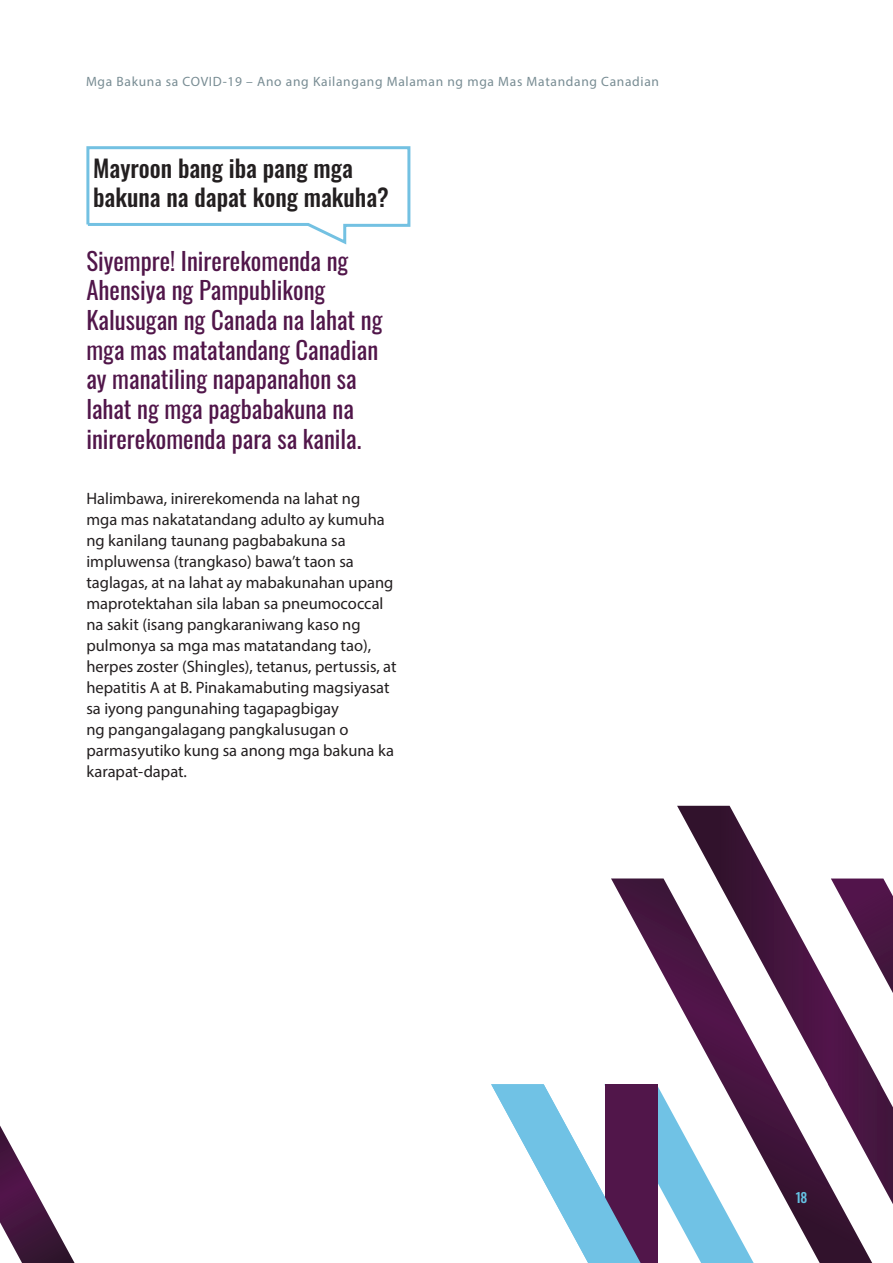
<style>
.page{position:relative;width:893px;height:1263px;background:#fff}
.page>*{position:absolute;margin:0;border:0;box-sizing:border-box;transform-origin:0 0}
.Paragraph_Style_1{font:24.75px/29.7px "Oswald";color:#51164a}
.Paragraph_Style_3{font:500 24px/28.8px "Oswald";color:#231f20}
.Paragraph_Style_2{font:16.5px/21px "Myriad Pro";color:#231f20}
.t1{font:13.5px "Myriad Pro";letter-spacing:.05em;color:#788c93}
.t2{font:500 13.5px "Oswald";color:#65c2e3}
</style>
<div class="page">
<svg style="left:0;top:1125px;width:75px;height:138px"></svg>
<svg style="left:491px;top:1084px;width:120px;height:179px"></svg>
<svg style="left:611px;top:878px;width:261px;height:385px"></svg>
<svg style="left:677px;top:806px;width:216px;height:398px"></svg>
<svg style="left:86px;top:146px;width:325px;height:99px"></svg>
<p class="t1" style="left:86px;top:73px;width:574px">Mga Bakuna sa COVID-19 – Ano ang Kailangang Malaman ng mga Mas Matandang Canadian</p>
<p class="Paragraph_Style_3" style="left:93px;top:156px;width:297px">Mayroon bang iba pang mga bakuna na dapat kong makuha?</p>
<p class="Paragraph_Style_1" style="left:86px;top:243px;width:298px">Siyempre! Inirerekomenda ng<br>Ahensiya ng Pampublikong<br>Kalusugan ng Canada na lahat ng mga mas matatandang Canadian ay manatiling napapanahon sa lahat ng mga pagbabakuna na inirerekomenda para sa kanila.</p>
<p class="Paragraph_Style_2" style="left:86px;top:487px;width:312px">Halimbawa, inirerekomenda na lahat ng<br>mga mas nakatatandang adulto ay kumuha ng kanilang taunang pagbabakuna sa impluwensa (trangkaso) bawa’t taon sa taglagas, at na lahat ay mabakunahan upang maprotektahan sila laban sa pneumococcal na sakit (isang pangkaraniwang kaso ng pulmonya sa mga mas matatandang tao), herpes zoster (Shingles), tetanus, pertussis, at hepatitis A at B. Pinakamabuting magsiyasat sa iyong pangunahing tagapagbigay<br>ng pangangalagang pangkalusugan o parmasyutiko kung sa anong mga bakuna ka karapat-dapat.</p>
<p class="t2" style="left:796px;top:1191px;width:13px">18</p>
</div>
